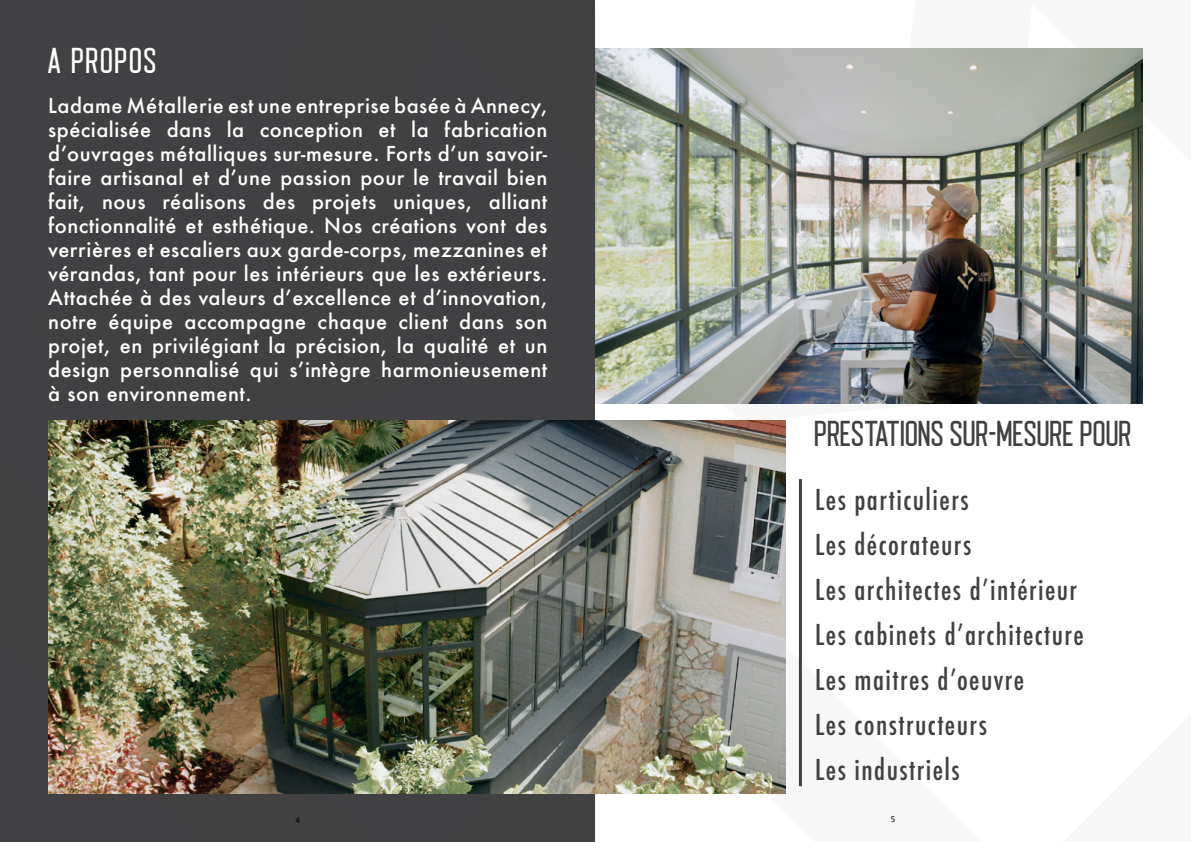
<style>
.page{position:relative;width:1191px;height:842px;background:#fff}
.page>*{position:absolute;margin:0;border:0;box-sizing:border-box;transform-origin:0 0}
.t1{font:36px "Voltage";letter-spacing:.005em;color:#414042}
.t2{font:36px "Voltage";letter-spacing:.05em;color:#fff}
.t3{font:500 condensed 28px/44.9px "Futura";letter-spacing:.05em;color:#414042}
.t4{font:500 20px/24px "Futura";letter-spacing:.025em;color:#fff;text-align:justify}
.t5{font:9px "Calibri";color:#000}
</style>
<div class="page">
<img style="left:0;top:0;width:1143px;height:842px">
<img style="left:48px;top:421px;width:737px;height:373px">
<img style="left:595px;top:48px;width:547px;height:356px">
<h1 class="t2" style="left:48px;top:42px;width:110px">A PROPOS</h1>
<p class="t4" style="left:48px;top:93px;width:500px">Ladame Métallerie est une entreprise basée à Annecy, spécialisée dans la conception et la fabrication d’ouvrages métalliques sur-mesure. Forts d’un savoir&shy;faire artisanal et d’une passion pour le travail bien fait, nous réalisons des projets uniques, alliant fonctionnalité et esthétique. Nos créations vont des verrières et escaliers aux garde-corps, mezzanines et vérandas, tant pour les intérieurs que les extérieurs.<br>Attachée à des valeurs d’excellence et d’innovation, notre équipe accompagne chaque client dans son projet, en privilégiant la précision, la qualité et un design personnalisé qui s’intègre harmonieusement à son environnement.</p>
<h1 class="t1" style="left:815px;top:415px;width:318px">PRESTATIONS SUR-MESURE POUR</h1>
<h2 class="t3" style="left:815px;top:477px;width:270px">Les particuliers<br>Les décorateurs<br>Les architectes d’intérieur<br>Les cabinets d’architecture<br>Les maitres d’oeuvre<br>Les constructeurs<br>Les industriels</h2>
<p class="t5" style="left:295px;top:814px;width:6px">4</p>
<p class="t5" style="left:891px;top:813px;width:6px">5</p>
</div>
